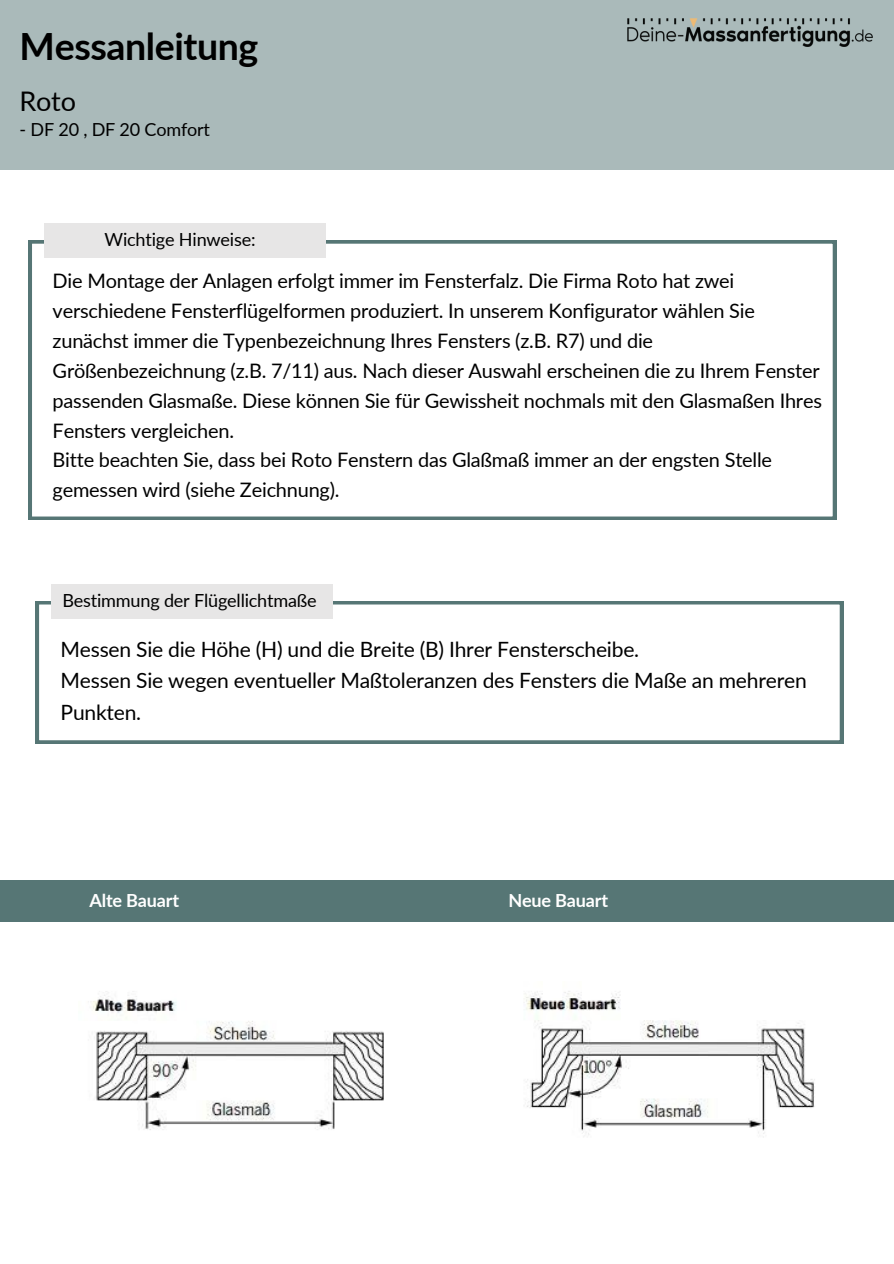
<style>
.page{position:relative;width:894px;height:1264px;background:#fff}
.page>*{position:absolute;margin:0;border:0;box-sizing:border-box;transform-origin:0 0}
.t1{font:700 37.5px "Lato";letter-spacing:-.01em;color:#000}
.t2{font:27px "Lato";color:#000}
.t3{font:21px/31.5px "Lato";letter-spacing:-.01em;color:#000}
.t4{font:19.95px/29.8px "Lato";letter-spacing:-.01em;color:#000}
.t5{font:18px "Lato";letter-spacing:-.01em;color:#000}
.t6{font:700 18px "Lato";letter-spacing:-.01em;color:#fff}
</style>
<div class="page">
<img style="left:91px;top:991px;width:293px;height:139px">
<img style="left:525px;top:991px;width:290px;height:144px">
<div style="left:0;top:0;width:893px;height:170px;background:#aababa"></div>
<img style="left:627px;top:18px;width:245px;height:28px">
<svg style="left:29px;top:240px;width:806px;height:279px"></svg>
<div style="left:44px;top:223px;width:281px;height:34px;background:#e7e6e6"></div>
<svg style="left:36px;top:601px;width:806px;height:142px"></svg>
<div style="left:51px;top:584px;width:281px;height:34px;background:#e7e6e6"></div>
<div style="left:0;top:880px;width:893px;height:42px;background:#567675"></div>
<h1 class="t1" style="left:20px;top:23px;width:240px">Messanleitung</h1>
<p class="t2" style="left:20px;top:84px;width:58px">Roto</p>
<p class="t5" style="left:20px;top:118px;width:192px">- DF 20 , DF 20 Comfort</p>
<p class="t5" style="left:104px;top:228px;width:152px">Wichtige Hinweise:</p>
<p class="t4" style="left:53px;top:265px;width:770px">Die Montage der Anlagen erfolgt immer im Fensterfalz. Die Firma Roto hat zwei verschiedene Fensterflügelformen produziert. In unserem Konfigurator wählen Sie zunächst immer die Typenbezeichnung Ihres Fensters (z.B. R7) und die Größenbezeichnung (z.B. 7/11) aus. Nach dieser Auswahl erscheinen die zu Ihrem Fenster passenden Glasmaße. Diese können Sie für Gewissheit nochmals mit den Glasmaßen Ihres Fensters vergleichen.<br>Bitte beachten Sie, dass bei Roto Fenstern das Glaßmaß immer an der engsten Stelle gemessen wird (siehe Zeichnung).</p>
<p class="t5" style="left:62px;top:589px;width:256px">Bestimmung der Flügellichtmaße</p>
<h2 class="t3" style="left:61px;top:632px;width:747px">Messen Sie die Höhe (H) und die Breite (B) Ihrer Fensterscheibe.<br>Messen Sie wegen eventueller Maßtoleranzen des Fensters die Maße an mehreren<br>Punkten.</h2>
<h2 class="t6" style="left:89px;top:889px;width:91px">Alte Bauart</h2>
<h3 class="t6" style="left:508px;top:889px;width:101px">Neue Bauart</h3>
</div>
